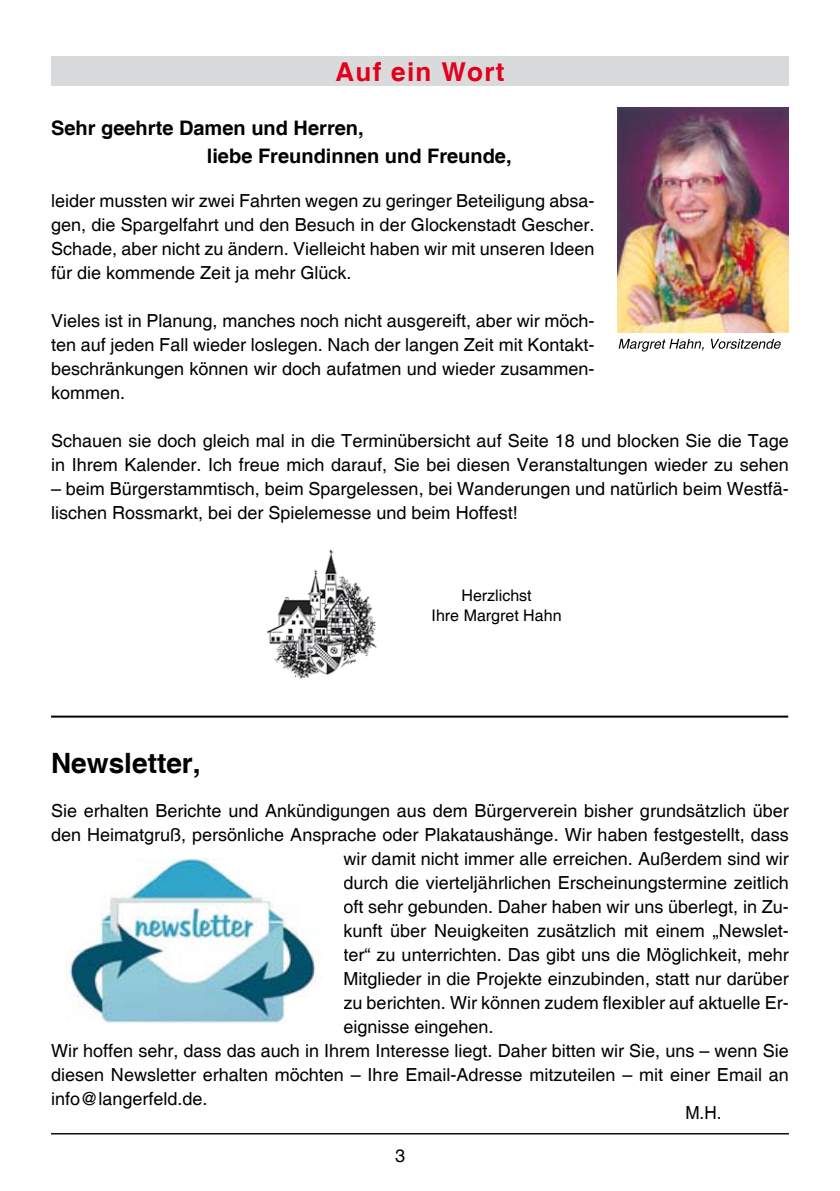
<style>
.page{position:relative;width:840px;height:1191px;background:#fff}
.page>*{position:absolute;margin:0;border:0;box-sizing:border-box;transform-origin:0 0}
.t1{font:700 28px "Helvetica";color:#000}
.t2{font:700 26px "Helvetica";letter-spacing:.05em;color:#e2001a}
.t3{font:700 20px/28px "Helvetica";color:#000}
.t4{font:18px/24px "Helvetica";color:#000;text-align:justify}
.t5{font:18px "Helvetica";color:#000;scale:.95 1}
.t6{font:16px/20px "Helvetica";color:#000;text-align:center}
</style>
<div class="page">
<div style="left:51px;top:57px;width:737px;height:29px;background:#d9dadb"></div>
<img style="left:617px;top:108px;width:171px;height:225px">
<hr style="left:51px;top:715px;width:736px;height:2px;background:#000">
<hr style="left:51px;top:1133px;width:737px;height:1px;background:#000">
<svg style="left:618px;top:339px;width:162px;height:12px"></svg>
<img style="left:267px;top:549px;width:110px;height:130px">
<img style="left:69px;top:858px;width:249px;height:165px">
<h2 class="t2" style="left:335px;top:56px;width:170px">Auf ein Wort</h2>
<p class="t3" style="left:207px;top:115px;width:306px;text-indent:-156px">Sehr geehrte Damen und Herren,<br>liebe Freundinnen und Freunde,</p>
<p class="t4" style="left:51px;top:189px;width:544px">leider mussten wir zwei Fahrten wegen zu geringer Beteiligung absa&shy;gen, die Spargelfahrt und den Besuch in der Glockenstadt Gescher.<br>Schade, aber nicht zu ändern. Vielleicht haben wir mit unseren Ideen für die kommende Zeit ja mehr Glück.</p>
<p class="t4" style="left:51px;top:309px;width:544px">Vieles ist in Planung, manches noch nicht ausgereift, aber wir möch&shy;ten auf jeden Fall wieder loslegen. Nach der langen Zeit mit Kontakt&shy;beschränkungen können wir doch aufatmen und wieder zusammen&shy;kommen.</p>
<p class="t4" style="left:51px;top:429px;width:739px">Schauen sie doch gleich mal in die Terminübersicht auf Seite 18 und blocken Sie die Tage in Ihrem Kalender. Ich freue mich darauf, Sie bei diesen Veranstaltungen wieder zu sehen</p>
<p class="t4" style="left:51px;top:477px;width:739px">– beim Bürgerstammtisch, beim Spargelessen, bei Wanderungen und natürlich beim Westfä&shy;lischen Rossmarkt, bei der Spielemesse und beim Hoffest!</p>
<p class="t6" style="left:431px;top:586px;width:131px">Herzlichst<br>Ihre Margret Hahn</p>
<h1 class="t1" style="left:51px;top:746px;width:151px">Newsletter,</h1>
<p class="t4" style="left:51px;top:799px;width:738px">Sie erhalten Berichte und Ankündigungen aus dem Bürgerverein bisher grundsätzlich über</p>
<p class="t4" style="left:51px;top:823px;width:738px">den Heimatgruß, persönliche Ansprache oder Plakataushänge. Wir haben festgestellt, dass</p>
<p class="t4" style="left:343px;top:847px;width:447px">wir damit nicht immer alle erreichen. Außerdem sind wir</p>
<p class="t4" style="left:343px;top:871px;width:447px">durch die vierteljährlichen Erscheinungstermine zeitlich</p>
<p class="t4" style="left:343px;top:895px;width:447px">oft sehr gebunden. Daher haben wir uns überlegt, in Zu-</p>
<p class="t4" style="left:343px;top:919px;width:447px">kunft über Neuigkeiten zusätzlich mit einem „Newslet-</p>
<p class="t4" style="left:343px;top:943px;width:447px">ter“ zu unterrichten. Das gibt uns die Möglichkeit, mehr</p>
<p class="t4" style="left:343px;top:967px;width:447px">Mitglieder in die Projekte einzubinden, statt nur darüber</p>
<p class="t4" style="left:343px;top:991px;width:447px">zu berichten. Wir können zudem flexibler auf aktuelle Er-</p>
<p class="t4" style="left:343px;top:1015px;width:152px">eignisse eingehen.</p>
<p class="t4" style="left:51px;top:1039px;width:738px">Wir hoffen sehr, dass das auch in Ihrem Interesse liegt. Daher bitten wir Sie, uns – wenn Sie</p>
<p class="t4" style="left:51px;top:1063px;width:738px">diesen Newsletter erhalten möchten – Ihre Email-Adresse mitzuteilen – mit einer Email an</p>
<p class="t4" style="left:51px;top:1087px;width:158px">info@langerfeld.de.</p>
<p class="t5" style="left:685px;top:1102px;width:39px">M.H.</p>
<p class="t4" style="left:395px;top:1143px;width:12px">3</p>
</div>
